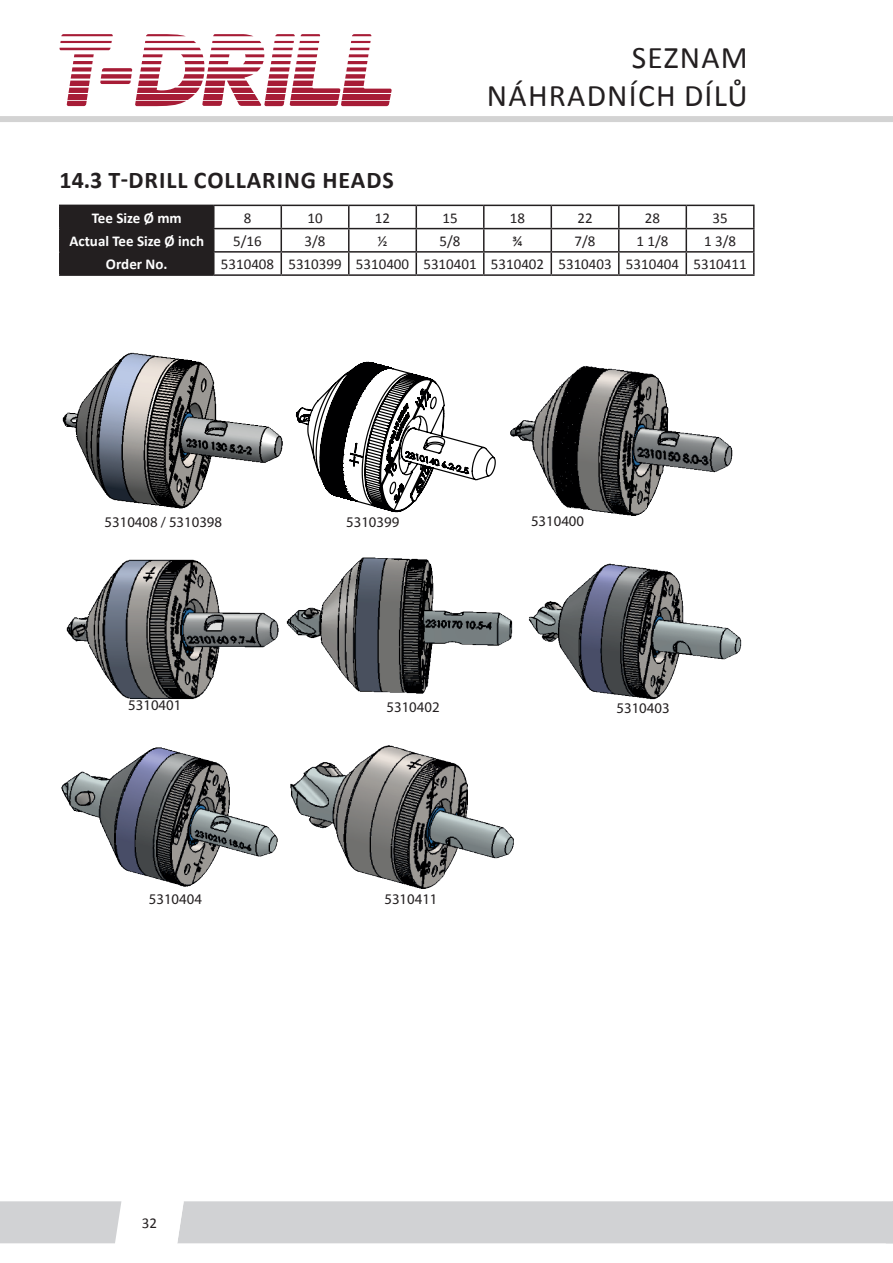
<style>
.page{position:relative;width:893px;height:1263px;background:#fff}
.page>*{position:absolute;margin:0;border:0;box-sizing:border-box;transform-origin:0 0}
.t1{font:31.5px/37.8px "Calibri";letter-spacing:.04em;color:#231f20;text-align:right}
.t2{font:700 24px "Calibri";letter-spacing:.04em;color:#231f20}
.t3{font:15px "Calibri";color:#231f20}
.t4{font:700 15px "Calibri";color:#fff}
.t5{font:14.85px "Myriad Pro";color:#231f20}
</style>
<div class="page">
<div style="left:0;top:116px;width:893px;height:6px;background:#d3d3d3"></div>
<svg style="left:60px;top:34px;width:332px;height:72px"></svg>
<svg style="left:0;top:1201px;width:893px;height:42px;background:#d4d5d7"></svg>
<div style="left:61px;top:206px;width:152px;height:68px;background:#231f20"></div>
<hr style="left:59px;top:205px;width:155px;height:1px;background:#231f20">
<hr style="left:59px;top:206px;width:2px;height:22px;background:#231f20">
<hr style="left:214px;top:205px;width:67px;height:1px;background:#231f20">
<hr style="left:213px;top:206px;width:2px;height:22px;background:#231f20">
<hr style="left:281px;top:205px;width:68px;height:1px;background:#231f20">
<hr style="left:349px;top:205px;width:67px;height:1px;background:#231f20">
<hr style="left:348px;top:206px;width:2px;height:22px;background:#231f20">
<hr style="left:416px;top:205px;width:68px;height:1px;background:#231f20">
<hr style="left:484px;top:205px;width:67px;height:1px;background:#231f20">
<hr style="left:483px;top:206px;width:2px;height:22px;background:#231f20">
<hr style="left:551px;top:205px;width:68px;height:1px;background:#231f20">
<hr style="left:619px;top:205px;width:67px;height:1px;background:#231f20">
<hr style="left:618px;top:206px;width:2px;height:22px;background:#231f20">
<hr style="left:686px;top:205px;width:69px;height:1px;background:#231f20">
<hr style="left:753px;top:206px;width:2px;height:22px;background:#231f20">
<hr style="left:59px;top:228px;width:155px;height:1px;background:#231f20">
<hr style="left:59px;top:229px;width:2px;height:22px;background:#231f20">
<hr style="left:214px;top:228px;width:67px;height:1px;background:#231f20">
<hr style="left:213px;top:229px;width:2px;height:22px;background:#231f20">
<hr style="left:281px;top:228px;width:68px;height:1px;background:#231f20">
<hr style="left:349px;top:228px;width:67px;height:1px;background:#231f20">
<hr style="left:348px;top:229px;width:2px;height:22px;background:#231f20">
<hr style="left:416px;top:228px;width:68px;height:1px;background:#231f20">
<hr style="left:484px;top:228px;width:67px;height:1px;background:#231f20">
<hr style="left:483px;top:229px;width:2px;height:22px;background:#231f20">
<hr style="left:551px;top:228px;width:68px;height:1px;background:#231f20">
<hr style="left:619px;top:228px;width:67px;height:1px;background:#231f20">
<hr style="left:618px;top:229px;width:2px;height:22px;background:#231f20">
<hr style="left:686px;top:228px;width:69px;height:1px;background:#231f20">
<hr style="left:753px;top:229px;width:2px;height:22px;background:#231f20">
<hr style="left:59px;top:251px;width:155px;height:2px;background:#231f20">
<hr style="left:59px;top:253px;width:2px;height:21px;background:#231f20">
<hr style="left:214px;top:251px;width:67px;height:2px;background:#231f20">
<hr style="left:213px;top:253px;width:2px;height:21px;background:#231f20">
<hr style="left:281px;top:251px;width:68px;height:2px;background:#231f20">
<svg style="left:281px;top:206px;width:1px;height:68px"></svg>
<hr style="left:349px;top:251px;width:67px;height:2px;background:#231f20">
<hr style="left:348px;top:253px;width:2px;height:21px;background:#231f20">
<hr style="left:416px;top:251px;width:68px;height:2px;background:#231f20">
<svg style="left:416px;top:206px;width:1px;height:68px"></svg>
<hr style="left:484px;top:251px;width:67px;height:2px;background:#231f20">
<hr style="left:483px;top:253px;width:2px;height:21px;background:#231f20">
<hr style="left:551px;top:251px;width:68px;height:2px;background:#231f20">
<svg style="left:551px;top:206px;width:1px;height:68px"></svg>
<hr style="left:619px;top:251px;width:67px;height:2px;background:#231f20">
<hr style="left:618px;top:253px;width:2px;height:21px;background:#231f20">
<hr style="left:686px;top:251px;width:69px;height:2px;background:#231f20">
<svg style="left:686px;top:206px;width:1px;height:68px"></svg>
<hr style="left:753px;top:253px;width:2px;height:21px;background:#231f20">
<hr style="left:59px;top:274px;width:155px;height:2px;background:#231f20">
<hr style="left:214px;top:274px;width:67px;height:2px;background:#231f20">
<hr style="left:281px;top:274px;width:68px;height:2px;background:#231f20">
<hr style="left:349px;top:274px;width:67px;height:2px;background:#231f20">
<hr style="left:416px;top:274px;width:68px;height:2px;background:#231f20">
<hr style="left:484px;top:274px;width:67px;height:2px;background:#231f20">
<hr style="left:551px;top:274px;width:68px;height:2px;background:#231f20">
<hr style="left:619px;top:274px;width:67px;height:2px;background:#231f20">
<hr style="left:686px;top:274px;width:69px;height:2px;background:#231f20">
<img style="left:62px;top:352px;width:221px;height:157px">
<img style="left:290px;top:745px;width:224px;height:144px">
<svg style="left:295px;top:361px;width:201px;height:152px"></svg>
<img style="left:510px;top:366px;width:223px;height:150px">
<img style="left:66px;top:559px;width:213px;height:140px">
<img style="left:286px;top:557px;width:227px;height:137px">
<img style="left:528px;top:563px;width:214px;height:137px">
<img style="left:61px;top:747px;width:217px;height:140px">
<h1 class="t1" style="left:487px;top:39px;width:262px">SEZNAM<br>NÁHRADNÍCH DÍLŮ</h1>
<h2 class="t2" style="left:60px;top:165px;width:336px">14.3 T-DRILL COLLARING HEADS</h2>
<p class="t4" style="left:92px;top:208px;width:92px">Tee Size Ø mm</p>
<p class="t3" style="left:244px;top:208px;width:9px">8</p>
<p class="t3" style="left:307px;top:208px;width:17px">10</p>
<p class="t3" style="left:375px;top:208px;width:17px">12</p>
<p class="t3" style="left:442px;top:208px;width:17px">15</p>
<p class="t3" style="left:510px;top:208px;width:17px">18</p>
<p class="t3" style="left:577px;top:208px;width:17px">22</p>
<p class="t3" style="left:645px;top:208px;width:17px">28</p>
<p class="t3" style="left:712px;top:208px;width:17px">35</p>
<p class="t4" style="left:69px;top:231px;width:136px">Actual Tee Size Ø inch</p>
<p class="t3" style="left:233px;top:231px;width:30px">5/16</p>
<p class="t3" style="left:305px;top:231px;width:22px">3/8</p>
<p class="t3" style="left:377px;top:231px;width:12px">½</p>
<p class="t3" style="left:440px;top:231px;width:22px">5/8</p>
<p class="t3" style="left:512px;top:231px;width:12px">¾</p>
<p class="t3" style="left:575px;top:231px;width:22px">7/8</p>
<p class="t3" style="left:637px;top:231px;width:33px">1 1/8</p>
<p class="t3" style="left:704px;top:231px;width:33px">1 3/8</p>
<p class="t4" style="left:106px;top:255px;width:63px">Order No.</p>
<p class="t3" style="left:221px;top:255px;width:527px">5310408 5310399 5310400 5310401 5310402 5310403 5310404 5310411</p>
<p class="t5" style="left:105px;top:513px;width:119px">5310408 / 5310398</p>
<p class="t5" style="left:346px;top:513px;width:55px">5310399</p>
<p class="t5" style="left:531px;top:511px;width:55px">5310400</p>
<p class="t5" style="left:128px;top:696px;width:55px">5310401</p>
<p class="t5" style="left:386px;top:698px;width:55px">5310402</p>
<p class="t5" style="left:617px;top:699px;width:55px">5310403</p>
<p class="t5" style="left:149px;top:890px;width:55px">5310404</p>
<p class="t3" style="left:142px;top:1213px;width:17px">32</p>
<p class="t5" style="left:384px;top:890px;width:55px">5310411</p>
</div>
